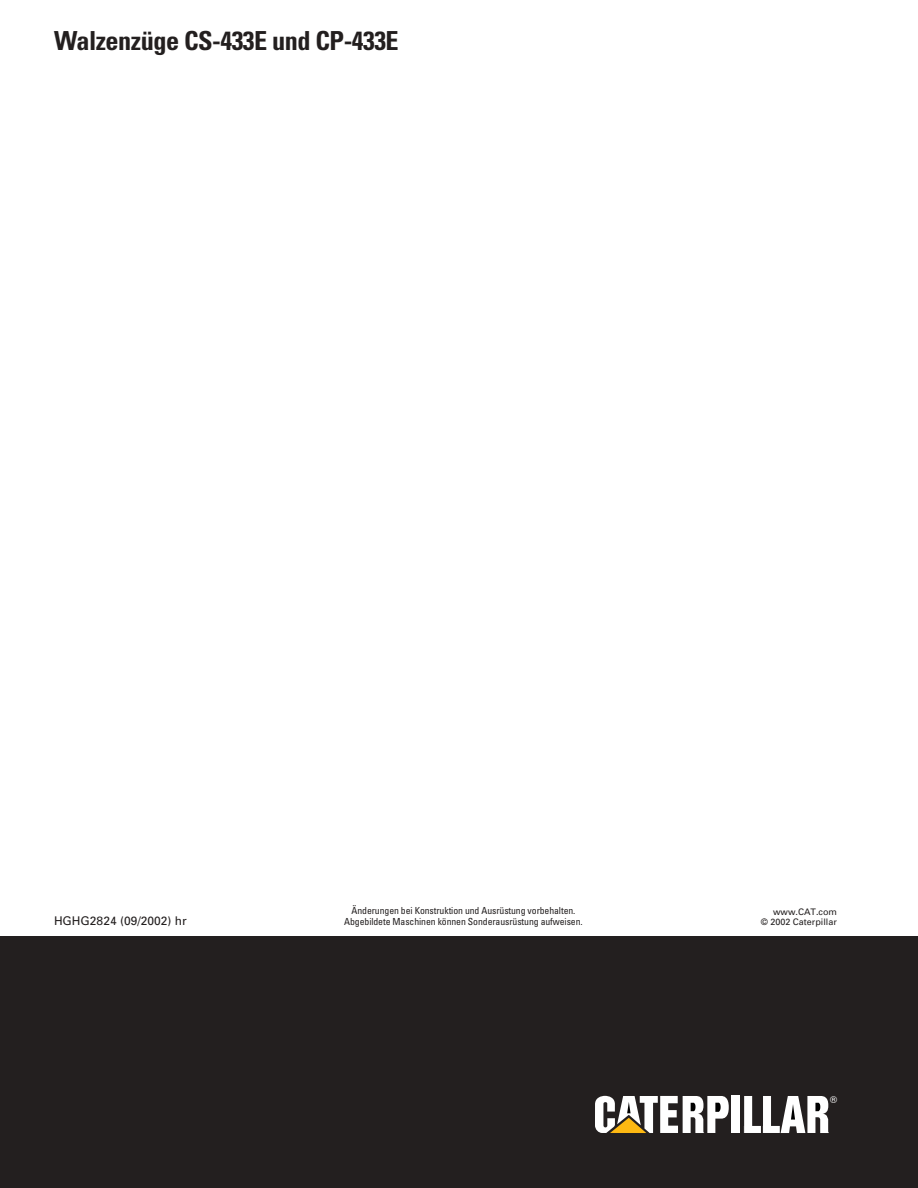
<style>
.page{position:relative;width:918px;height:1188px;background:#fff}
.page>*{position:absolute;margin:0;border:0;box-sizing:border-box;transform-origin:0 0}
.t1{font:700 condensed 26.25px "Univers";letter-spacing:-.02em;color:#231f1f}
.t2{font:12px "Univers";color:#231f1f}
.t3{font:condensed 9.75px/11.2px "Univers";letter-spacing:-.01em;color:#231f1f;text-align:center}
.t4{font:9.45px "Helvetica";color:#fff}
.t5{font:9px/10.5px "Univers";color:#231f1f;text-align:right}
</style>
<div class="page">
<div style="left:0;top:936px;width:918px;height:252px;background:#231f1f"></div>
<div style="left:731px;top:1096px;width:8px;height:37px;background:#fff"></div>
<svg style="left:744px;top:1096px;width:85px;height:37px"></svg>
<svg style="left:595px;top:1096px;width:134px;height:37px"></svg>
<h1 class="t1" style="left:54px;top:31px;width:346px">Walzenzüge CS-433E und CP-433E</h1>
<p class="t2" style="left:54px;top:916px;width:134px">HGHG2824 (09/2002) hr</p>
<p class="t3" style="left:344px;top:906px;width:240px">Änderungen bei Konstruktion und Ausrüstung vorbehalten.<br>Abgebildete Maschinen können Sonderausrüstung aufweisen.</p>
<p class="t5" style="left:761px;top:907px;width:78px">www.CAT.com<br>© 2002 Caterpillar</p>
<p class="t4" style="left:830px;top:1096px;width:8px">®</p>
</div>
